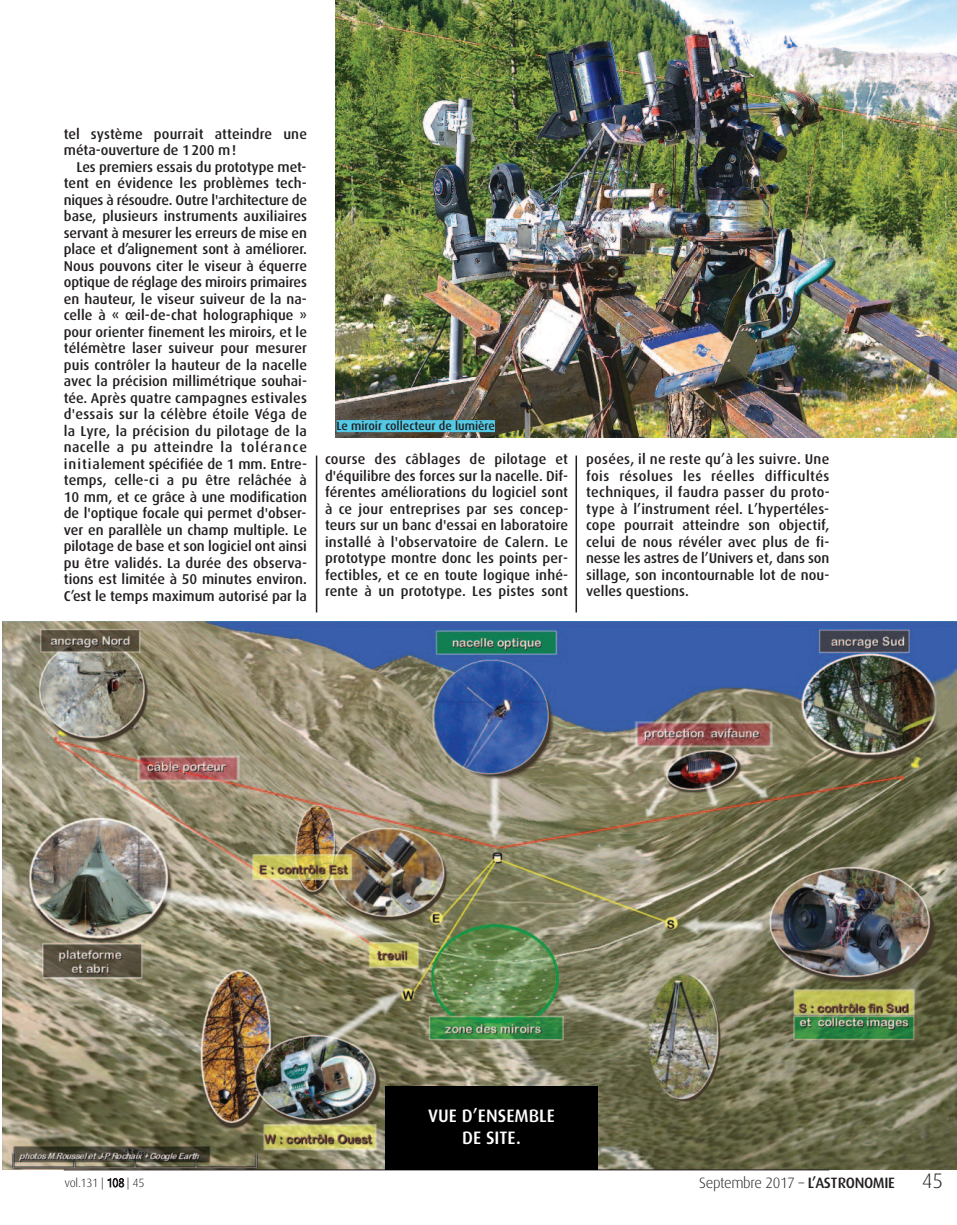
<style>
.page{position:relative;width:957px;height:1225px;background:#fff}
.page>*{position:absolute;margin:0;border:0;box-sizing:border-box;transform-origin:0 0}
.t1{font:300 21px "Dax";color:#231f20}
.t2{font:500 18px/21.6px "Dax";color:#fff;text-align:center}
.t3{font:300 15px "Dax";letter-spacing:-.025em;color:#231f20}
.t4{font:500 14.25px/16.5px "Dax";letter-spacing:.005em;color:#231f20;text-align:justify}
.t5{font:500 12px "Dax";color:#231f20}
.t6{font:300 12px "Dax";letter-spacing:-.025em;color:#231f20}
.s1{font-weight:500}
</style>
<div class="page">
<img style="left:2px;top:621px;width:955px;height:549px">
<img style="left:335px;top:0;width:622px;height:438px">
<hr style="left:575px;top:455px;width:2px;height:157px;background:#231f20">
<hr style="left:316px;top:455px;width:1px;height:157px;background:#231f20">
<hr style="left:64px;top:1169px;width:765px;height:1px;background:#231f20">
<div style="left:336px;top:420px;width:159px;height:12px;background:#53c9e6"></div>
<div style="left:385px;top:1086px;width:213px;height:84px;background:#000"></div>
<p class="t4" style="left:64px;top:126px;width:245px">tel système pourrait atteindre une méta-ouverture de 1200 m!</p>
<p class="t4" style="left:64px;top:159px;width:245px;text-indent:13px">Les premiers essais du prototype met&shy;tent en évidence les problèmes tech&shy;niques à résoudre. outre l'architecture de base, plusieurs instruments auxiliaires servant à mesurer les erreurs de mise en place et d’alignement sont à améliorer. nous pouvons citer le viseur à équerre optique de réglage des miroirs primaires en hauteur, le viseur suiveur de la na&shy;celle à « œil-de-chat holographique » pour orienter finement les miroirs, et le télémètre laser suiveur pour mesurer puis contrôler la hauteur de la nacelle avec la précision millimétrique souhai&shy;tée. Après quatre campagnes estivales d'essais sur la célèbre étoile Véga de la Lyre, la précision du pilotage de la nacelle a pu atteindre la tolérance initialement spécifiée de 1 mm. entre&shy;temps, celle-ci a pu être relâchée à 10 mm, et ce grâce à une modification de l'optique focale qui permet d'obser&shy;ver en parallèle un champ multiple. Le pilotage de base et son logiciel ont ainsi pu être validés. La durée des observa&shy;tions est limitée à 50 minutes environ.<br>C’est le temps maximum autorisé par la</p>
<p class="t5" style="left:336px;top:421px;width:160px">Le miroir collecteur de lumière</p>
<p class="t4" style="left:325px;top:452px;width:245px">course des câblages de pilotage et d'équilibre des forces sur la nacelle. Dif&shy;férentes améliorations du logiciel sont à ce jour entreprises par ses concep&shy;teurs sur un banc d'essai en laboratoire installé à l'observatoire de Calern. Le prototype montre donc les points per&shy;fectibles, et ce en toute logique inhé&shy;rente à un prototype. Les pistes sont</p>
<p class="t4" style="left:586px;top:452px;width:245px">posées, il ne reste qu’à les suivre. Une fois résolues les réelles difficultés techniques, il faudra passer du proto&shy;type à l’instrument réel. L’hypertéles&shy;cope pourrait atteindre son objectif, celui de nous révéler avec plus de fi&shy;nesse les astres de l’Univers et, dans son sillage, son incontournable lot de nou&shy;velles questions.</p>
<p class="t2" style="left:428px;top:1106px;width:128px">VUe D’ensemBLe<br>De site.</p>
<p class="t6" style="left:65px;top:1179px;width:81px">vol.131 | 108 | 45</p>
<p class="t3" style="left:699px;top:1177px;width:197px">Septembre 2017 – <span class="s1">L’Astronomie</span></p>
<h1 class="t1" style="left:922px;top:1173px;width:23px">45</h1>
</div>
